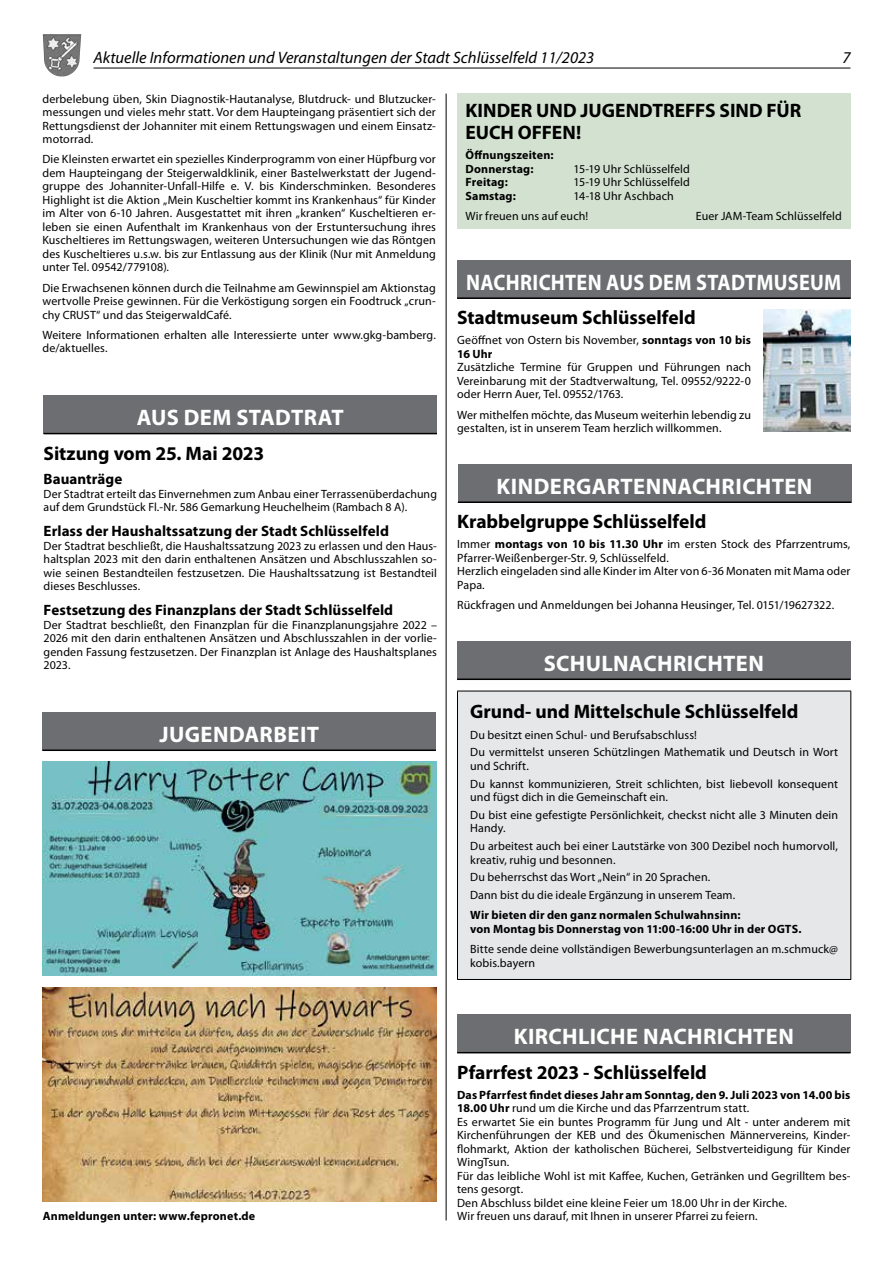
<style>
.page{position:relative;width:893px;height:1263px;background:#fff}
.page>*{position:absolute;margin:0;border:0;box-sizing:border-box;transform-origin:0 0}
.t1{font:700 22.5px "Myriad Pro";letter-spacing:.015em;color:#fff}
.t2{font:700 22.5px "Myriad Pro";letter-spacing:.015em;color:#fff;scale:.9 1}
.t3{font:700 19.5px/22.5px "Myriad Pro";letter-spacing:-.005em;color:#000}
.t4{font:italic 16.5px "Myriad Pro";color:#000}
.t5{font:700 15px "Myriad Pro";letter-spacing:.005em;color:#000}
.t6{font:12px/13.5px "Myriad Pro";letter-spacing:.01em;color:#000}
.t7{font:700 12px/13.5px "Myriad Pro";letter-spacing:.01em;color:#000}
.s1{font-weight:700}
</style>
<div class="page">
<hr style="left:446px;top:94px;width:1px;height:1126px;background:#000">
<div style="left:44px;top:395px;width:393px;height:39px;background:#6d6e71"></div>
<hr style="left:44px;top:433px;width:393px;height:1px;background:#000">
<img style="left:764px;top:310px;width:86px;height:122px">
<div style="left:457px;top:260px;width:393px;height:38px;background:#6d6e71"></div>
<hr style="left:457px;top:297px;width:393px;height:2px;background:#000">
<div style="left:43px;top:712px;width:393px;height:38px;background:#6d6e71"></div>
<hr style="left:43px;top:749px;width:393px;height:2px;background:#000">
<div style="left:457px;top:94px;width:393px;height:135px;background:#d3e2d0"></div>
<img style="left:43px;top:762px;width:394px;height:214px">
<img style="left:43px;top:988px;width:394px;height:214px">
<div style="left:458px;top:464px;width:393px;height:38px;background:#6d6e71"></div>
<hr style="left:458px;top:501px;width:393px;height:2px;background:#000">
<div style="left:457px;top:641px;width:393px;height:38px;background:#6d6e71"></div>
<hr style="left:457px;top:678px;width:393px;height:2px;background:#000">
<div style="left:457px;top:691px;width:394px;height:288px;background:#e6e7e8"></div>
<hr style="left:457px;top:691px;width:394px;height:1px;background:#000">
<hr style="left:457px;top:691px;width:1px;height:288px;background:#000">
<hr style="left:850px;top:691px;width:1px;height:288px;background:#000">
<hr style="left:457px;top:979px;width:394px;height:1px;background:#000">
<div style="left:457px;top:1014px;width:393px;height:39px;background:#6d6e71"></div>
<hr style="left:457px;top:1052px;width:393px;height:1px;background:#000">
<hr style="left:94px;top:68px;width:756px;height:1px;background:#000">
<svg style="left:43px;top:34px;width:1px;height:21px"></svg>
<h3 class="t4" style="left:94px;top:48px;width:502px">Aktuelle Informationen und Veranstaltungen der Stadt Schlüsselfeld 11/2023</h3>
<h3 class="t4" style="left:842px;top:48px;width:10px">7</h3>
<p class="t6" style="left:43px;top:92px;width:395px;text-align:justify">derbelebung üben, Skin Diagnostik-Hautanalyse, Blutdruck- und Blutzucker&shy;messungen und vieles mehr statt. Vor dem Haupteingang präsentiert sich der Rettungsdienst der Johanniter mit einem Rettungswagen und einem Einsatz&shy;motorrad.</p>
<p class="t6" style="left:43px;top:152px;width:395px;text-align:justify">Die Kleinsten erwartet ein spezielles Kinderprogramm von einer Hüpfburg vor dem Haupteingang der Steigerwaldklinik, einer Bastelwerkstatt der Jugend&shy;gruppe des Johanniter-Unfall-Hilfe e. V. bis Kinderschminken. Besonderes Highlight ist die Aktion „Mein Kuscheltier kommt ins Krankenhaus“ für Kinder im Alter von 6-10 Jahren. Ausgestattet mit ihren „kranken“ Kuscheltieren er&shy;leben sie einen Aufenthalt im Krankenhaus von der Erstuntersuchung ihres Kuscheltieres im Rettungswagen, weiteren Untersuchungen wie das Röntgen des Kuscheltieres u.s.w. bis zur Entlassung aus der Klinik (Nur mit Anmeldung unter Tel. 09542/779108).</p>
<p class="t6" style="left:43px;top:281px;width:395px;text-align:justify">Die Erwachsenen können durch die Teilnahme am Gewinnspiel am Aktionstag wertvolle Preise gewinnen. Für die Verköstigung sorgen ein Foodtruck „crun&shy;chy CRUST“ und das SteigerwaldCafé.</p>
<p class="t6" style="left:43px;top:328px;width:395px">Weitere Informationen erhalten alle Interessierte unter www.gkg-bamberg. de/aktuelles.</p>
<h1 class="t1" style="left:137px;top:403px;width:209px">AUS DEM STADTRAT</h1>
<h2 class="t3" style="left:44px;top:441px;width:222px">Sitzung vom 25. Mai 2023</h2>
<p class="t5" style="left:44px;top:470px;width:80px">Bauanträge</p>
<p class="t6" style="left:44px;top:487px;width:395px">Der Stadtrat erteilt das Einvernehmen zum Anbau einer Terrassenüberdachung auf dem Grundstück Fl.-Nr. 586 Gemarkung Heuchelheim (Rambach 8 A).</p>
<p class="t5" style="left:44px;top:521px;width:347px">Erlass der Haushaltssatzung der Stadt Schlüsselfeld</p>
<p class="t6" style="left:44px;top:539px;width:395px;text-align:justify">Der Stadtrat beschließt, die Haushaltssatzung 2023 zu erlassen und den Haus&shy;haltsplan 2023 mit den darin enthaltenen Ansätzen und Abschlusszahlen so&shy;wie seinen Bestandteilen festzusetzen. Die Haushaltssatzung ist Bestandteil dieses Beschlusses.</p>
<p class="t5" style="left:44px;top:600px;width:351px">Festsetzung des Finanzplans der Stadt Schlüsselfeld</p>
<p class="t6" style="left:44px;top:617px;width:395px;text-align:justify">Der Stadtrat beschließt, den Finanzplan für die Finanzplanungsjahre 2022 – 2026 mit den darin enthaltenen Ansätzen und Abschlusszahlen in der vorlie&shy;genden Fassung festzusetzen. Der Finanzplan ist Anlage des Haushaltsplanes 2023.</p>
<h1 class="t1" style="left:159px;top:719px;width:161px">JUGENDARBEIT</h1>
<h2 class="t3" style="left:466px;top:98px;width:337px">KINDER UND JUGENDTREFFS SIND FÜR<br>EUCH OFFEN!</h2>
<p class="t7" style="left:466px;top:148px;width:89px">Öffnungszeiten:<br>Donnerstag:</p>
<p class="t6" style="left:574px;top:162px;width:118px">15-19 Uhr Schlüsselfeld</p>
<p class="t7" style="left:466px;top:175px;width:44px">Freitag:</p>
<p class="t6" style="left:574px;top:175px;width:118px">15-19 Uhr Schlüsselfeld</p>
<p class="t7" style="left:466px;top:189px;width:52px">Samstag:</p>
<p class="t6" style="left:466px;top:186px;width:210px;line-height:20.2px;text-indent:108px">14-18 Uhr Aschbach<br>Wir freuen uns auf euch!</p>
<p class="t6" style="left:696px;top:209px;width:148px">Euer JAM-Team Schlüsselfeld</p>
<h1 class="t2" style="left:466px;top:267px;width:418px">NACHRICHTEN AUS DEM STADTMUSEUM</h1>
<h2 class="t3" style="left:457px;top:306px;width:240px">Stadtmuseum Schlüsselfeld</h2>
<p class="t6" style="left:457px;top:333px;width:295px">Geöffnet von Ostern bis November, <span class="s1">sonntags von 10 bis<br>16 Uhr</span></p>
<p class="t6" style="left:457px;top:360px;width:295px;text-align:justify">Zusätzliche Termine für Gruppen und Führungen nach Vereinbarung mit der Stadtverwaltung, Tel. 09552/9222-0 oder Herrn Auer, Tel. 09552/1763.</p>
<p class="t6" style="left:457px;top:408px;width:295px">Wer mithelfen möchte, das Museum weiterhin lebendig zu gestalten, ist in unserem Team herzlich willkommen.</p>
<h1 class="t1" style="left:497px;top:471px;width:317px">KINDERGARTENNACHRICHTEN</h1>
<h2 class="t3" style="left:457px;top:510px;width:251px">Krabbelgruppe Schlüsselfeld</h2>
<p class="t6" style="left:457px;top:537px;width:395px">Immer <span class="s1">montags von 10 bis 11.30 Uhr</span> im ersten Stock des Pfarrzentrums, Pfarrer-Weißenberger-Str. 9, Schlüsselfeld.<br>Herzlich eingeladen sind alle Kinder im Alter von 6-36 Monaten mit Mama oder Papa.</p>
<p class="t6" style="left:457px;top:598px;width:379px">Rückfragen und Anmeldungen bei Johanna Heusinger, Tel. 0151/19627322.</p>
<h1 class="t1" style="left:544px;top:648px;width:222px">SCHULNACHRICHTEN</h1>
<h2 class="t3" style="left:470px;top:700px;width:330px">Grund- und Mittelschule Schlüsselfeld</h2>
<p class="t6" style="left:470px;top:726px;width:369px;line-height:17.7px">Du besitzt einen Schul- und Berufsabschluss!<br>Du vermittelst unseren Schützlingen Mathematik und Deutsch in Wort</p>
<p class="t6" style="left:470px;top:757px;width:369px;line-height:17.7px">und Schrift.<br>Du kannst kommunizieren, Streit schlichten, bist liebevoll konsequent</p>
<p class="t6" style="left:470px;top:788px;width:369px;line-height:17.7px">und fügst dich in die Gemeinschaft ein.<br>Du bist eine gefestigte Persönlichkeit, checkst nicht alle 3 Minuten dein</p>
<p class="t6" style="left:470px;top:819px;width:369px;line-height:17.7px">Handy.<br>Du arbeitest auch bei einer Lautstärke von 300 Dezibel noch humorvoll,</p>
<p class="t6" style="left:470px;top:851px;width:267px;line-height:17.7px">kreativ, ruhig und besonnen.<br>Du beherrschst das Wort „Nein“ in 20 Sprachen.<br>Dann bist du die ideale Ergänzung in unserem Team.</p>
<p class="t7" style="left:470px;top:908px;width:333px">Wir bieten dir den ganz normalen Schulwahnsinn:<br>von Montag bis Donnerstag von 11:00-16:00 Uhr in der OGTS.</p>
<p class="t6" style="left:470px;top:942px;width:369px">Bitte sende deine vollständigen Bewerbungsunterlagen an m.schmuck@ kobis.bayern</p>
<p class="t7" style="left:43px;top:1209px;width:214px">Anmeldungen unter: www.fepronet.de</p>
<h1 class="t1" style="left:514px;top:1022px;width:282px">KIRCHLICHE NACHRICHTEN</h1>
<h2 class="t3" style="left:457px;top:1060px;width:251px">Pfarrfest 2023 - Schlüsselfeld</h2>
<p class="t6" style="left:457px;top:1088px;width:395px"><span class="s1">Das Pfarrfest findet dieses Jahr am Sonntag, den 9. Juli 2023 von 14.00 bis 18.00 Uhr</span> rund um die Kirche und das Pfarrzentrum statt.<br>Es erwartet Sie ein buntes Programm für Jung und Alt - unter anderem mit Kirchenführungen der KEB und des Ökumenischen Männervereins, Kinder&shy;flohmarkt, Aktion der katholischen Bücherei, Selbstverteidigung für Kinder WingTsun.<br>Für das leibliche Wohl ist mit Kaffee, Kuchen, Getränken und Gegrilltem bes&shy;tens gesorgt.<br>Den Abschluss bildet eine kleine Feier um 18.00 Uhr in der Kirche.<br>Wir freuen uns darauf, mit Ihnen in unserer Pfarrei zu feiern.</p>
</div>
